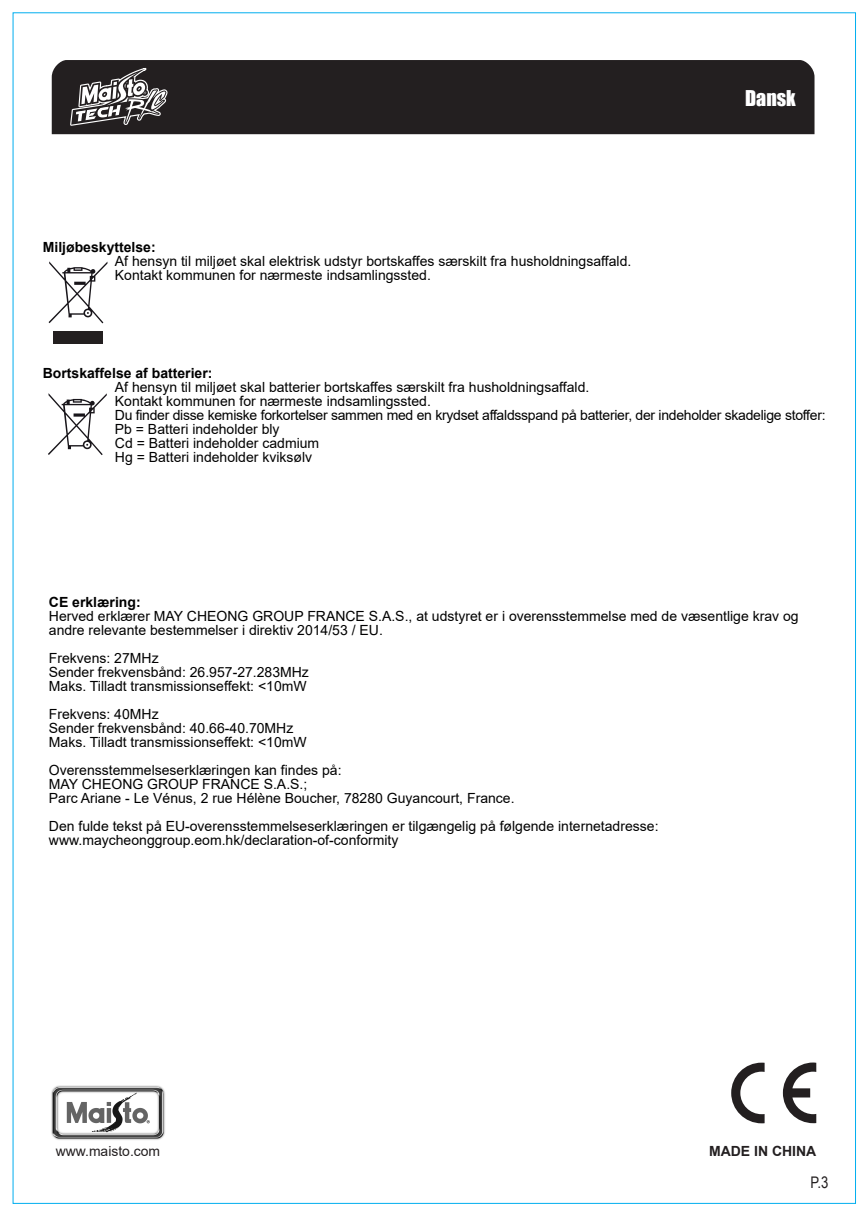
<style>
.page{position:relative;width:867px;height:1216px;background:#fff}
.page>*{position:absolute;margin:0;border:0;box-sizing:border-box;transform-origin:0 0}
.t1{font:20px "Impact";color:#fff}
.t2{font:16px "Arial Narrow";color:#231f20}
.t3{font:14px/14px "Arial";color:#000001}
.t4{font:700 14px "Arial";color:#000001}
.t5{font:14px "Arial";color:#231f20}
.t6{font:700 14px "Arial";color:#231f20}
</style>
<div class="page">
<div style="left:51px;top:60px;width:764px;height:75px;background:#231f20"></div>
<div style="left:54px;top:331px;width:49px;height:13px;background:#231f20"></div>
<img style="left:51px;top:1085px;width:114px;height:55px">
<svg style="left:731px;top:1063px;width:33px;height:60px"></svg>
<svg style="left:782px;top:1062px;width:34px;height:61px"></svg>
<svg style="left:69px;top:60px;width:100px;height:75px"></svg>
<svg style="left:49px;top:261px;width:58px;height:62px"></svg>
<svg style="left:48px;top:393px;width:59px;height:62px"></svg>
<p class="t4" style="left:43px;top:237px;width:114px">Miljøbeskyttelse:</p>
<p class="t3" style="left:115px;top:254px;width:518px">Af hensyn til miljøet skal elektrisk udstyr bortskaffes særskilt fra husholdningsaffald.<br>Kontakt kommunen for nærmeste indsamlingssted.</p>
<h1 class="t1" style="left:745px;top:83px;width:52px">Dansk</h1>
<p class="t4" style="left:43px;top:363px;width:171px">Bortskaffelse af batterier:</p>
<p class="t3" style="left:115px;top:380px;width:712px">Af hensyn til miljøet skal batterier bortskaffes særskilt fra husholdningsaffald.<br>Kontakt kommunen for nærmeste indsamlingssted.<br>Du finder disse kemiske forkortelser sammen med en krydset affaldsspand på batterier, der indeholder skadelige stoffer:<br>Pb = Batteri indeholder bly<br>Cd = Batteri indeholder cadmium<br>Hg = Batteri indeholder kviksølv</p>
<p class="t4" style="left:49px;top:592px;width:93px">CE erklæring:</p>
<p class="t3" style="left:49px;top:609px;width:751px">Herved erklærer MAY CHEONG GROUP FRANCE S.A.S., at udstyret er i overensstemmelse med de væsentlige krav og andre relevante bestemmelser i direktiv 2014/53 / EU.</p>
<p class="t3" style="left:49px;top:651px;width:261px">Frekvens: 27MHz<br>Sender frekvensbånd: 26.957-27.283MHz<br>Maks. Tilladt transmissionseffekt: &lt;10mW</p>
<p class="t3" style="left:49px;top:707px;width:259px">Frekvens: 40MHz<br>Sender frekvensbånd: 40.66-40.70MHz<br>Maks. Tilladt transmissionseffekt: &lt;10mW</p>
<p class="t3" style="left:49px;top:763px;width:467px">Overensstemmelseserklæringen kan findes på:<br>MAY CHEONG GROUP FRANCE S.A.S.;<br>Parc Ariane - Le Vénus, 2 rue Hélène Boucher, 78280 Guyancourt, France.</p>
<p class="t3" style="left:49px;top:819px;width:611px">Den fulde tekst på EU-overensstemmelseserklæringen er tilgængelig på følgende internetadresse: www.maycheonggroup.eom.hk/declaration-of-conformity</p>
<p class="t5" style="left:56px;top:1141px;width:106px">www.maisto.com</p>
<p class="t6" style="left:709px;top:1141px;width:109px">MADE IN CHINA</p>
<p class="t2" style="left:810px;top:1171px;width:20px">P.3</p>
</div>
